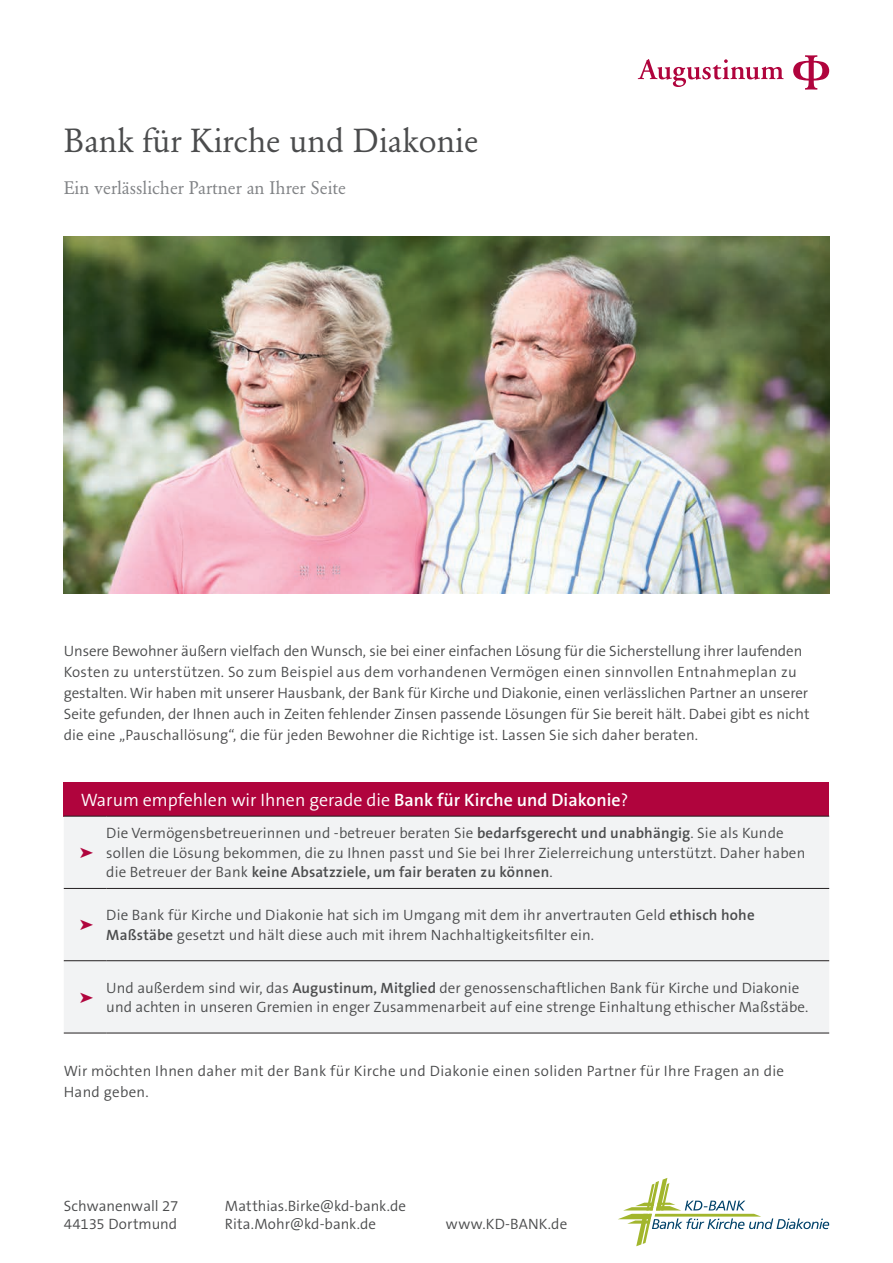
<style>
.page{position:relative;width:893px;height:1263px;background:#fff}
.page>*{position:absolute;margin:0;border:0;box-sizing:border-box;transform-origin:0 0}
.t1{font:33px "Garamond BSK";color:#4b4c4d}
.t2{font:300 18px "The Sans B W4";color:#fff}
.t3{font:18px "Garamond BSK";color:#808285}
.t4{font:300 15px/21px "The Sans B W4";letter-spacing:.005em;color:#4b4c4d}
.t5{font:600 15px "The Sans B W6";letter-spacing:.01em;color:#4b4c4d}
.s1{font-family:"The Sans B W6";font-weight:600}
.s2{font-family:"The Sans B W4";font-weight:300}
</style>
<div class="page">
<img style="left:64px;top:236px;width:765px;height:357px">
<svg style="left:638px;top:59px;width:146px;height:28px"></svg>
<svg style="left:793px;top:55px;width:36px;height:35px"></svg>
<div style="left:64px;top:782px;width:765px;height:34px;background:#b0043d"></div>
<div style="left:64px;top:817px;width:765px;height:216px;background:#f2f3f4"></div>
<hr style="left:64px;top:888px;width:42px;height:1px;background:#231f20">
<hr style="left:106px;top:888px;width:723px;height:1px;background:#231f20">
<hr style="left:64px;top:960px;width:42px;height:1px;background:#231f20">
<hr style="left:106px;top:960px;width:723px;height:1px;background:#231f20">
<hr style="left:64px;top:1033px;width:42px;height:1px;background:#231f20">
<hr style="left:106px;top:1033px;width:723px;height:1px;background:#231f20">
<hr style="left:64px;top:816px;width:42px;height:1px;background:#231f20">
<hr style="left:106px;top:816px;width:723px;height:1px;background:#231f20">
<svg style="left:618px;top:1178px;width:211px;height:68px"></svg>
<svg style="left:80px;top:847px;width:13px;height:11px"></svg>
<svg style="left:80px;top:920px;width:13px;height:10px"></svg>
<svg style="left:80px;top:992px;width:13px;height:10px"></svg>
<h1 class="t1" style="left:64px;top:121px;width:416px">Bank für Kirche und Diakonie</h1>
<p class="t3" style="left:64px;top:177px;width:284px">Ein verlässlicher Partner an Ihrer Seite</p>
<p class="t4" style="left:64px;top:641px;width:747px">Unsere Bewohner äußern vielfach den Wunsch, sie bei einer einfachen Lösung für die Sicherstellung ihrer laufenden Kosten zu unterstützen. So zum Beispiel aus dem vorhandenen Vermögen einen sinnvollen Entnahmeplan zu gestalten. Wir haben mit unserer Hausbank, der Bank für Kirche und Diakonie, einen verlässlichen Partner an unserer Seite gefunden, der Ihnen auch in Zeiten fehlender Zinsen passende Lösungen für Sie bereit hält. Dabei gibt es nicht die eine „Pauschallösung“, die für jeden Bewohner die Richtige ist. Lassen Sie sich daher beraten.</p>
<p class="t2" style="left:81px;top:788px;width:549px">Warum empfehlen wir Ihnen gerade die <span class="s1">Bank für Kirche und Diakonie</span>?</p>
<p class="t4" style="left:106px;top:824px;width:700px;line-height:19.5px">Die Vermögensbetreuerinnen und -betreuer beraten Sie <span class="s1">bedarfsgerecht und unabhängig</span>. Sie als Kunde sollen die Lösung bekommen, die zu Ihnen passt und Sie bei Ihrer Zielerreichung unterstützt. Daher haben</p>
<p class="t5" style="left:106px;top:863px;width:448px"><span class="s2">die Betreuer der Bank</span> keine Absatzziele, um fair beraten zu können<span class="s2">.</span></p>
<p class="t4" style="left:106px;top:906px;width:650px;line-height:19.5px">Die Bank für Kirche und Diakonie hat sich im Umgang mit dem ihr anvertrauten Geld <span class="s1">ethisch hohe<br>Maßstäbe</span> gesetzt und hält diese auch mit ihrem Nachhaltigkeitsfilter ein.</p>
<p class="t4" style="left:106px;top:978px;width:704px;line-height:19.5px">Und außerdem sind wir, das <span class="s1">Augustinum, Mitglied</span> der genossenschaftlichen Bank für Kirche und Diakonie und achten in unseren Gremien in enger Zusammenarbeit auf eine strenge Einhaltung ethischer Maßstäbe.</p>
<p class="t4" style="left:64px;top:1061px;width:722px">Wir möchten Ihnen daher mit der Bank für Kirche und Diakonie einen soliden Partner für Ihre Fragen an die<br>Hand geben.</p>
<p class="t4" style="left:64px;top:1197px;width:116px;line-height:18px">Schwanenwall 27<br>44135 Dortmund</p>
<p class="t4" style="left:225px;top:1197px;width:183px;line-height:18px">Matthias.Birke@kd-bank.de<br>Rita.Mohr@kd-bank.de</p>
<p class="t4" style="left:446px;top:1213px;width:123px">www.KD-BANK.de</p>
</div>
